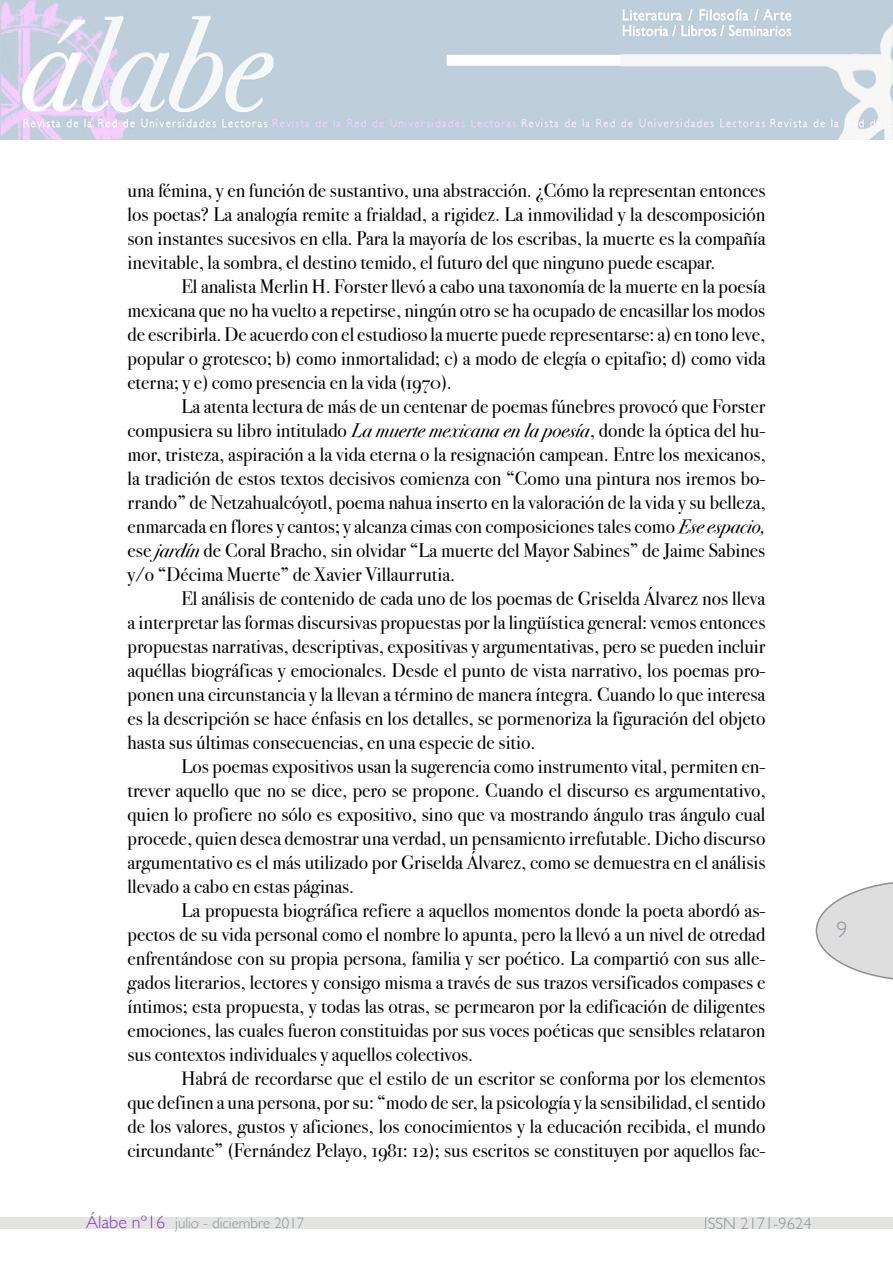
<style>
.page{position:relative;width:893px;height:1263px;background:#fff}
.page>*{position:absolute;margin:0;border:0;box-sizing:border-box;transform-origin:0 0}
.t1{font:300 22.5px "Gill Sans";color:#8a949d}
.t2{font:19.5px/24px "Bodoni Svty Two OSITCTT Book";color:#000;text-align:justify}
.t3{font:300 16.5px "Gill Sans";color:#8c959c}
.t4{font:300 15px "Gill Sans";color:#8c959c}
.s1{font-family:"Bodoni Svty Two OSITCTT Book It"}
.s2{font-size:18px;color:#893ab6}
</style>
<div class="page">
<svg style="left:816px;top:882px;width:77px;height:98px"></svg>
<img style="left:0;top:0;width:893px;height:139px">
<div style="left:0;top:1218px;width:893px;height:11px;background:#e4e4e3"></div>
<p class="t2" style="left:128px;top:178px;width:639px">una fémina, y en función de sustantivo, una abstracción. ¿Cómo la representan entonces los poetas? La analogía remite a frialdad, a rigidez. La inmovilidad y la descomposición son instantes sucesivos en ella. Para la mayoría de los escribas, la muerte es la compañía inevitable, la sombra, el destino temido, el futuro del que ninguno puede escapar.</p>
<p class="t2" style="left:128px;top:274px;width:639px;text-indent:54px">El analista Merlin H. Forster llevó a cabo una taxonomía de la muerte en la poesía mexicana que no ha vuelto a repetirse, ningún otro se ha ocupado de encasillar los modos de escribirla. De acuerdo con el estudioso la muerte puede representarse: a) en tono leve, popular o grotesco; b) como inmortalidad; c) a modo de elegía o epitafio; d) como vida eterna; y e) como presencia en la vida (1970).</p>
<p class="t2" style="left:128px;top:394px;width:639px;text-indent:54px">La atenta lectura de más de un centenar de poemas fúnebres provocó que Forster compusiera su libro intitulado <span class="s1">La muerte mexicana en la poesía</span>, donde la óptica del hu&shy;mor, tristeza, aspiración a la vida eterna o la resignación campean. Entre los mexicanos, la tradición de estos textos decisivos comienza con “Como una pintura nos iremos bo&shy;rrando” de Netzahualcóyotl, poema nahua inserto en la valoración de la vida y su belleza, enmarcada en flores y cantos; y alcanza cimas con composiciones tales como <span class="s1">Ese espacio, </span>ese <span class="s1">jardín</span> de Coral Bracho, sin olvidar “La muerte del Mayor Sabines” de Jaime Sabines y/o “Décima Muerte” de Xavier Villaurrutia.</p>
<p class="t2" style="left:128px;top:586px;width:639px;text-indent:54px">El análisis de contenido de cada uno de los poemas de Griselda Álvarez nos lleva a interpretar las formas discursivas propuestas por la lingüística general: vemos entonces propuestas narrativas, descriptivas, expositivas y argumentativas, pero se pueden incluir aquéllas biográficas y emocionales. Desde el punto de vista narrativo, los poemas pro&shy;ponen una circunstancia y la llevan a término de manera íntegra. Cuando lo que interesa es la descripción se hace énfasis en los detalles, se pormenoriza la figuración del objeto hasta sus últimas consecuencias, en una especie de sitio.</p>
<p class="t2" style="left:128px;top:754px;width:639px;text-indent:54px">Los poemas expositivos usan la sugerencia como instrumento vital, permiten en&shy;trever aquello que no se dice, pero se propone. Cuando el discurso es argumentativo, quien lo profiere no sólo es expositivo, sino que va mostrando ángulo tras ángulo cual procede, quien desea demostrar una verdad, un pensamiento irrefutable. Dicho discurso argumentativo es el más utilizado por Griselda Álvarez, como se demuestra en el análisis llevado a cabo en estas páginas.</p>
<p class="t2" style="left:128px;top:898px;width:639px;text-indent:54px">La propuesta biográfica refiere a aquellos momentos donde la poeta abordó as&shy;pectos de su vida personal como el nombre lo apunta, pero la llevó a un nivel de otredad enfrentándose con su propia persona, familia y ser poético. La compartió con sus alle&shy;gados literarios, lectores y consigo misma a través de sus trazos versificados compases e íntimos; esta propuesta, y todas las otras, se permearon por la edificación de diligentes emociones, las cuales fueron constituidas por sus voces poéticas que sensibles relataron sus contextos individuales y aquellos colectivos.</p>
<p class="t2" style="left:128px;top:1066px;width:639px;text-indent:54px">Habrá de recordarse que el estilo de un escritor se conforma por los elementos que definen a una persona, por su: “modo de ser, la psicología y la sensibilidad, el sentido de los valores, gustos y aficiones, los conocimientos y la educación recibida, el mundo circundante” (Fernández Pelayo, 1981: 12); sus escritos se constituyen por aquellos fac-</p>
<p class="t4" style="left:86px;top:1211px;width:220px"><span class="s2">Álabe nº16</span> julio - diciembre 2017</p>
<p class="t3" style="left:704px;top:1211px;width:109px">ISSN 2171-9624</p>
<p class="t1" style="left:837px;top:912px;width:13px">9</p>
</div>
